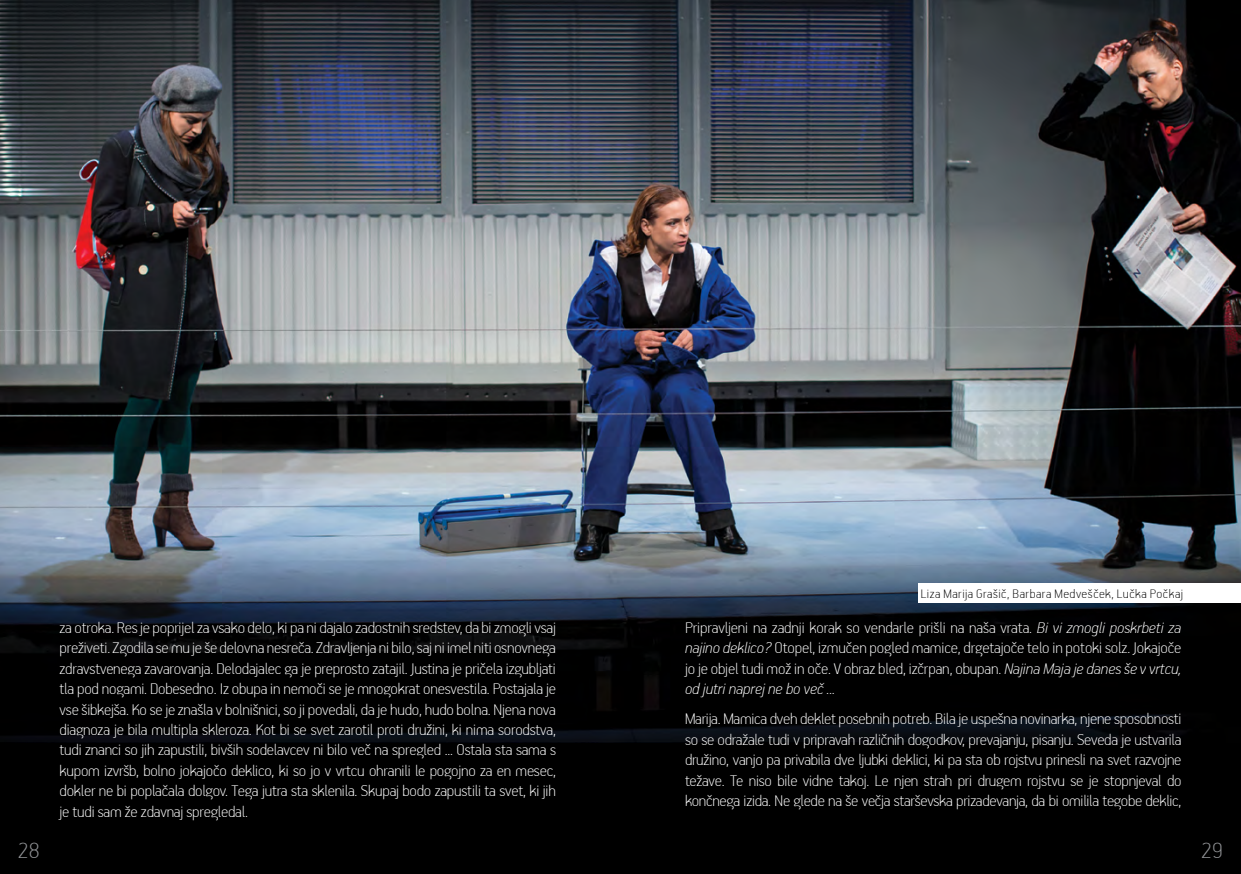
<style>
.page{position:relative;width:1241px;height:874px;background:#fff}
.page>*{position:absolute;margin:0;border:0;box-sizing:border-box;transform-origin:0 0}
.t1{font:100 24.5px "PF Handbook Pro";color:#939598}
.t2{font:100 17.5px/20.3px "PF Handbook Pro";letter-spacing:-.01em;color:#fff;text-align:justify}
.t3{font:100 14px "PF Handbook Pro";letter-spacing:.04em;color:#000}
.s1{font-style:italic}
</style>
<div class="page">
<div style="left:0;top:0;width:1240px;height:873px;background:#000"></div>
<img style="left:0;top:0;width:1240px;height:741px">
<div style="left:918px;top:582px;width:322px;height:20px;background:#fff"></div>
<p class="t2" style="left:60px;top:616px;width:498px">za otroka. Res je poprijel za vsako delo, ki pa ni dajalo zadostnih sredstev, da bi zmogli vsaj preživeti. Zgodila se mu je še delovna nesreča. Zdravljenja ni bilo, saj ni imel niti osnovnega zdravstvenega zavarovanja. Delodajalec ga je preprosto zatajil. Justina je pričela izgubljati tla pod nogami. Dobesedno. Iz obupa in nemoči se je mnogokrat onesvestila. Postajala je vse šibkejša. Ko se je znašla v bolnišnici, so ji povedali, da je hudo, hudo bolna. Njena nova diagnoza je bila multipla skleroza. Kot bi se svet zarotil proti družini, ki nima sorodstva, tudi znanci so jih zapustili, bivših sodelavcev ni bilo več na spregled ... Ostala sta sama s kupom izvršb, bolno jokajočo deklico, ki so jo v vrtcu ohranili le pogojno za en mesec, dokler ne bi poplačala dolgov. Tega jutra sta sklenila. Skupaj bodo zapustili ta svet, ki jih je tudi sam že zdavnaj spregledal.</p>
<p class="t3" style="left:920px;top:585px;width:264px">Liza Marija Grašič, Barbara Medvešček, Lučka Počkaj</p>
<p class="t2" style="left:685px;top:616px;width:498px">Pripravljeni na zadnji korak so vendarle prišli na naša vrata. <span class="s1">Bi vi zmogli poskrbeti za najino deklico?</span> Otopel, izmučen pogled mamice, drgetajoče telo in potoki solz. Jokajoče jo je objel tudi mož in oče. V obraz bled, izčrpan, obupan. <span class="s1">Najina Maja je danes še v vrtcu, od jutri naprej ne bo več ...</span></p>
<p class="t2" style="left:685px;top:707px;width:498px">Marija. Mamica dveh deklet posebnih potreb. Bila je uspešna novinarka, njene sposobnosti so se odražale tudi v pripravah različnih dogodkov, prevajanju, pisanju. Seveda je ustvarila družino, vanjo pa privabila dve ljubki deklici, ki pa sta ob rojstvu prinesli na svet razvojne težave. Te niso bile vidne takoj. Le njen strah pri drugem rojstvu se je stopnjeval do končnega izida. Ne glede na še večja starševska prizadevanja, da bi omilila tegobe deklic,</p>
<h1 class="t1" style="left:18px;top:834px;width:23px">28</h1>
<h1 class="t1" style="left:1200px;top:834px;width:23px">29</h1>
</div>
